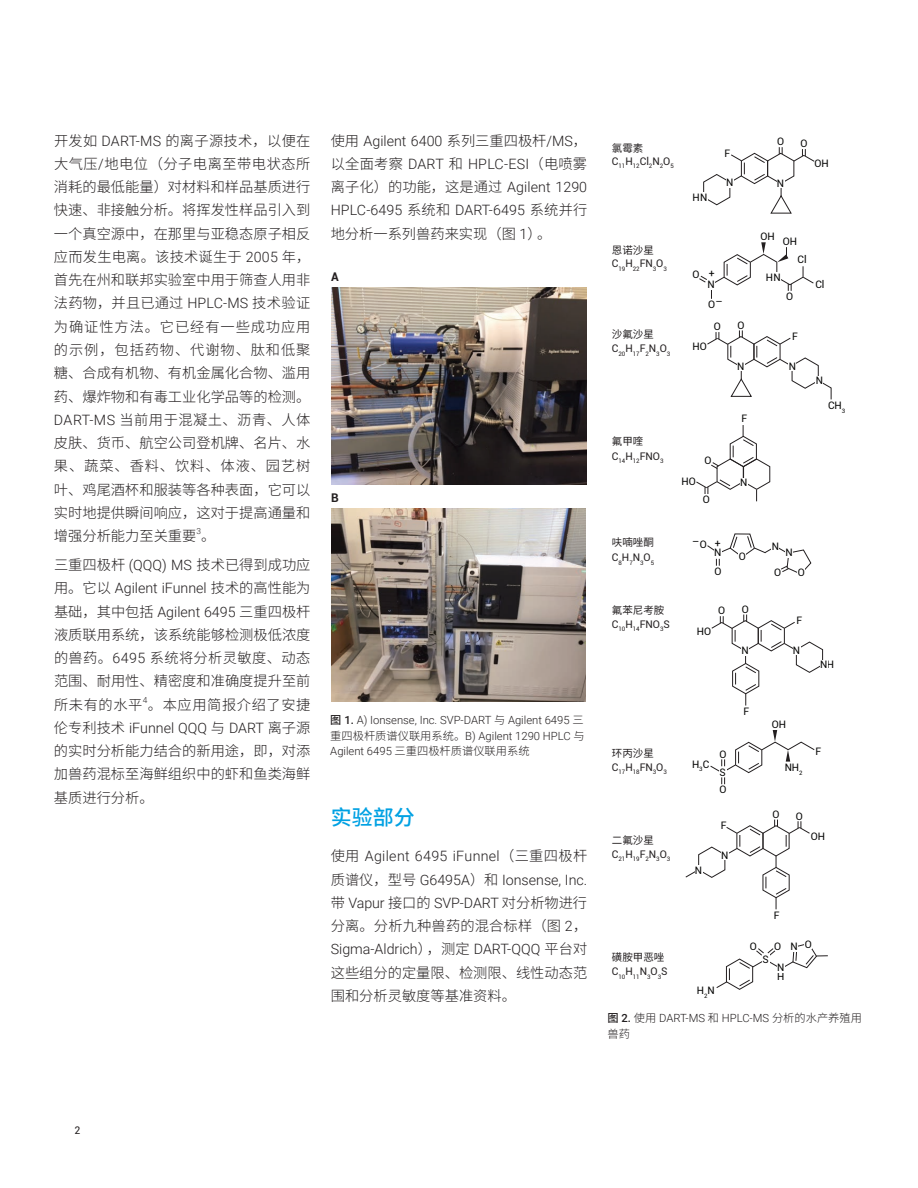
<style>
.page{position:relative;width:918px;height:1188px;background:#fff}
.page>*{position:absolute;margin:0;border:0;box-sizing:border-box;transform-origin:0 0}
.t1{font:500 21px "Noto Sans CJ Ksc";color:#00a1e3}
.t2{font:300 14.25px/23.2px "Noto Sans CJ Ksc";color:#231f20;text-align:justify}
.t3{font:300 14.25px/23.2px "Roboto";color:#231f20}
.t4{font:700 12px "Roboto";color:#231f20}
.t5{font:300 11.25px/15.8px "Roboto";color:#231f20}
.t6{font:300 11.25px "Noto Sans CJ Ksc";color:#231f20}
.t7{font:10.5px "Noto Sans CJ Ksc";color:#231f20}
.t8{font:10.5px "Roboto";color:#231f20}
.t9{font:10.35px "Roboto";color:#050504}
.t10{font:300 8.25px "Roboto";color:#231f20}
.t11{font:6.15px "Roboto";color:#231f20}
.s1{font-family:"Roboto"}
.s2{font-family:"Noto Sans CJ Ksc"}
.s3{font-family:"Noto Sans CJ Ksc";font-weight:500}
.s4{font-weight:500}
</style>
<div class="page">
<img style="left:331px;top:287px;width:256px;height:197px">
<img style="left:331px;top:508px;width:255px;height:194px">
<svg style="left:703px;top:147px;width:112px;height:67px"></svg>
<svg style="left:707px;top:330px;width:125px;height:69px"></svg>
<svg style="left:685px;top:820px;width:125px;height:89px"></svg>
<div style="left:721px;top:850px;width:8px;height:10px;background:#fff"></div>
<div style="left:695px;top:865px;width:7px;height:10px;background:#fff"></div>
<svg style="left:711px;top:615px;width:113px;height:91px"></svg>
<div style="left:820px;top:660px;width:8px;height:10px;background:#fff"></div>
<div style="left:793px;top:645px;width:8px;height:10px;background:#fff"></div>
<div style="left:741px;top:646px;width:8px;height:10px;background:#fff"></div>
<svg style="left:696px;top:425px;width:75px;height:76px"></svg>
<div style="left:740px;top:478px;width:8px;height:10px;background:#fff"></div>
<svg style="left:699px;top:242px;width:115px;height:57px"></svg>
<div style="left:773px;top:272px;width:8px;height:10px;background:#fff"></div>
<div style="left:707px;top:280px;width:8px;height:10px;background:#fff"></div>
<svg style="left:707px;top:533px;width:105px;height:40px"></svg>
<div style="left:714px;top:548px;width:8px;height:10px;background:#fff"></div>
<div style="left:772px;top:541px;width:7px;height:10px;background:#fff"></div>
<div style="left:785px;top:548px;width:8px;height:10px;background:#fff"></div>
<svg style="left:710px;top:730px;width:105px;height:54px"></svg>
<svg style="left:716px;top:944px;width:112px;height:46px"></svg>
<p class="t2" style="left:54px;top:129px;width:258px">开发如 <span class="s1">DART-MS</span> 的离子源技术，以便在大气压<span class="s1">/</span>地电位（分子电离至带电状态所消耗的最低能量）对材料和样品基质进行快速、非接触分析。将挥发性样品引入到一个真空源中，在那里与亚稳态原子相反应而发生电离。该技术诞生于 <span class="s1">2005</span> 年，首先在州和联邦实验室中用于筛查人用非法药物，并且已通过 <span class="s1">HPLC-MS</span> 技术验证为确证性方法。它已经有一些成功应用的示例，包括药物、代谢物、肽和低聚糖、合成有机物、有机金属化合物、滥用药、爆炸物和有毒工业化学品等的检测。<span class="s1">DART-MS</span> 当前用于混凝土、沥青、人体皮肤、货币、航空公司登机牌、名片、水果、蔬菜、香料、饮料、体液、园艺树叶、鸡尾酒杯和服装等各种表面，它可以实时地提供瞬间响应，这对于提高通量和增强分析能力至关重要。</p>
<p class="t10" style="left:196px;top:525px;width:6px">3</p>
<p class="t2" style="left:54px;top:554px;width:258px">三重四极杆 <span class="s1">(QQQ) MS</span> 技术已得到成功应</p>
<p class="t3" style="left:54px;top:576px;width:258px"><span class="s2">用。它以</span> Agilent iFunnel <span class="s2">技术的高性能为</span></p>
<p class="t2" style="left:54px;top:600px;width:258px">基础，其中包括 <span class="s1">Agilent 6495</span> 三重四极杆液质联用系统，该系统能够检测极低浓度的兽药。<span class="s1">6495</span> 系统将分析灵敏度、动态范围、耐用性、精密度和准确度提升至前所未有的水平。本应用简报介绍了安捷</p>
<p class="t10" style="left:143px;top:694px;width:6px">4</p>
<p class="t3" style="left:54px;top:716px;width:258px"><span class="s2">伦专利技术</span> iFunnel QQQ <span class="s2">与</span> DART <span class="s2">离子源</span></p>
<p class="t2" style="left:54px;top:740px;width:258px">的实时分析能力结合的新用途，即，对添加兽药混标至海鲜组织中的虾和鱼类海鲜基质进行分析。</p>
<p class="t3" style="left:331px;top:128px;width:258px"><span class="s2">使用</span> Agilent 6400 <span class="s2">系列三重四极杆</span>/MS<span class="s2">，以全面考察</span> DART <span class="s2">和</span> HPLC-ESI<span class="s2">（电喷雾</span></p>
<p class="t2" style="left:331px;top:176px;width:258px">离子化）的功能，这是通过 <span class="s1">Agilent 1290</span></p>
<p class="t3" style="left:331px;top:198px;width:258px">HPLC-6495 <span class="s2">系统和</span> DART-6495 <span class="s2">系统并行</span></p>
<p class="t2" style="left:331px;top:222px;width:222px">地分析一系列兽药来实现（图 <span class="s1">1</span>）。</p>
<p class="t4" style="left:331px;top:269px;width:9px">A</p>
<p class="t4" style="left:331px;top:489px;width:9px">B</p>
<p class="t5" style="left:330px;top:712px;width:256px"><span class="s3">图</span> <span class="s4">1.</span> A) Ionsense, Inc. SVP-DART <span class="s2">与</span> Agilent 6495 <span class="s2">三重四极杆质谱仪联用系统。</span>B) Agilent 1290 HPLC <span class="s2">与</span></p>
<p class="t6" style="left:330px;top:745px;width:201px"><span class="s1">Agilent 6495</span> 三重四极杆质谱仪联用系统</p>
<h1 class="t1" style="left:331px;top:806px;width:85px">实验部分</h1>
<p class="t3" style="left:331px;top:844px;width:258px;text-align:justify"><span class="s2">使用</span> Agilent 6495 iFunnel<span class="s2">（三重四极杆质谱仪，型号</span> G6495A<span class="s2">）和</span> Ionsense, Inc.<span class="s2">带</span> Vapur <span class="s2">接口的</span> SVP-DART <span class="s2">对分析物进行</span></p>
<p class="t2" style="left:331px;top:914px;width:258px">分离。分析九种兽药的混合标样（图 <span class="s1">2</span>，</p>
<p class="t3" style="left:331px;top:937px;width:258px">Sigma-Aldrich<span class="s2">），测定</span> DART-QQQ <span class="s2">平台对</span></p>
<p class="t2" style="left:331px;top:961px;width:258px">这些组分的定量限、检测限、线性动态范围和分析灵敏度等基准资料。</p>
<p class="t7" style="left:612px;top:142px;width:33px">氯霉素</p>
<p class="t11" style="left:612px;top:162px;width:63px"><sup>C</sup>11<sup>H</sup>12<sup>Cl</sup>2<sup>N</sup>2<sup>O</sup>5</p>
<p class="t9" style="left:693px;top:190px;width:17px">HN</p>
<p class="t9" style="left:724px;top:146px;width:7px">F</p>
<p class="t9" style="left:777px;top:135px;width:9px">O</p>
<p class="t9" style="left:800px;top:136px;width:9px">O</p>
<p class="t9" style="left:726px;top:175px;width:9px">N</p>
<p class="t9" style="left:777px;top:176px;width:9px">N</p>
<p class="t9" style="left:814px;top:157px;width:16px">OH</p>
<p class="t7" style="left:612px;top:244px;width:43px">恩诺沙星</p>
<p class="t11" style="left:612px;top:264px;width:57px"><sup>C</sup>19<sup>H</sup>22<sup>FN</sup>3<sup>O</sup>3</p>
<p class="t7" style="left:612px;top:329px;width:43px">沙氟沙星</p>
<p class="t11" style="left:612px;top:349px;width:60px"><sup>C</sup>20<sup>H</sup>17<sup>F</sup>2<sup>N</sup>3<sup>O</sup>3</p>
<p class="t7" style="left:612px;top:436px;width:33px">氟甲喹</p>
<p class="t8" style="left:612px;top:448px;width:53px">C<sub>14</sub>H<sub>12</sub>FNO<sub>3</sub></p>
<p class="t9" style="left:693px;top:267px;width:9px">O</p>
<p class="t9" style="left:709px;top:266px;width:7px">+</p>
<p class="t9" style="left:708px;top:277px;width:9px">N</p>
<p class="t9" style="left:708px;top:297px;width:9px">O</p>
<p class="t9" style="left:715px;top:295px;width:9px">–</p>
<p class="t9" style="left:714px;top:319px;width:9px">O</p>
<p class="t9" style="left:737px;top:318px;width:9px">O</p>
<p class="t9" style="left:692px;top:340px;width:16px">HO</p>
<p class="t9" style="left:760px;top:232px;width:38px">OH OH</p>
<p class="t9" style="left:766px;top:270px;width:17px">HN</p>
<p class="t9" style="left:786px;top:289px;width:9px">O</p>
<p class="t9" style="left:797px;top:252px;width:11px">Cl</p>
<p class="t9" style="left:792px;top:329px;width:7px">F</p>
<p class="t9" style="left:737px;top:359px;width:9px">N</p>
<p class="t9" style="left:789px;top:359px;width:9px">N</p>
<p class="t9" style="left:742px;top:412px;width:7px">F</p>
<p class="t9" style="left:815px;top:277px;width:11px">Cl</p>
<p class="t9" style="left:816px;top:373px;width:9px">N</p>
<p class="t9" style="left:828px;top:399px;width:19px">CH<sub>3</sub></p>
<p class="t9" style="left:681px;top:474px;width:16px">HO</p>
<p class="t9" style="left:705px;top:454px;width:9px">O</p>
<p class="t9" style="left:703px;top:493px;width:9px">O</p>
<p class="t9" style="left:740px;top:475px;width:9px">N</p>
<p class="t7" style="left:612px;top:537px;width:43px">呋喃唑酮</p>
<p class="t8" style="left:612px;top:550px;width:44px">C<sub>8</sub>H<sub>7</sub>N<sub>3</sub>O<sub>5</sub></p>
<p class="t9" style="left:692px;top:536px;width:30px">–O +</p>
<p class="t9" style="left:714px;top:546px;width:9px">N</p>
<p class="t9" style="left:739px;top:549px;width:9px">O</p>
<p class="t9" style="left:772px;top:539px;width:9px">N</p>
<p class="t9" style="left:786px;top:545px;width:9px">N</p>
<p class="t9" style="left:714px;top:564px;width:9px">O</p>
<p class="t9" style="left:774px;top:565px;width:9px">O</p>
<p class="t9" style="left:798px;top:565px;width:9px">O</p>
<p class="t7" style="left:612px;top:605px;width:54px">氟苯尼考胺</p>
<p class="t8" style="left:612px;top:616px;width:60px">C<sub>10</sub>H<sub>14</sub>FNO<sub>3</sub>S</p>
<p class="t9" style="left:697px;top:624px;width:16px">HO</p>
<p class="t9" style="left:718px;top:604px;width:9px">O</p>
<p class="t9" style="left:742px;top:602px;width:9px">O</p>
<p class="t9" style="left:741px;top:643px;width:9px">N</p>
<p class="t9" style="left:793px;top:643px;width:9px">N</p>
<p class="t9" style="left:796px;top:613px;width:7px">F</p>
<p class="t9" style="left:820px;top:657px;width:15px">NH</p>
<p class="t9" style="left:743px;top:704px;width:7px">F</p>
<p class="t9" style="left:772px;top:717px;width:16px">OH</p>
<p class="t7" style="left:612px;top:748px;width:43px">环丙沙星</p>
<p class="t11" style="left:612px;top:768px;width:57px"><sup>C</sup>17<sup>H</sup>18<sup>FN</sup>3<sup>O</sup>3</p>
<p class="t9" style="left:692px;top:757px;width:19px">H<sub>3</sub>C</p>
<p class="t9" style="left:720px;top:747px;width:9px">O</p>
<p class="t9" style="left:720px;top:782px;width:9px">O</p>
<p class="t9" style="left:720px;top:765px;width:8px">S</p>
<p class="t9" style="left:785px;top:760px;width:19px">NH<sub>2</sub></p>
<p class="t9" style="left:815px;top:744px;width:7px">F</p>
<p class="t9" style="left:772px;top:807px;width:9px">O</p>
<p class="t9" style="left:796px;top:809px;width:9px">O</p>
<p class="t9" style="left:721px;top:818px;width:7px">F</p>
<p class="t7" style="left:612px;top:834px;width:43px">二氟沙星</p>
<p class="t9" style="left:811px;top:829px;width:16px">OH</p>
<p class="t11" style="left:612px;top:855px;width:60px"><sup>C</sup>21<sup>H</sup>19<sup>F</sup>2<sup>N</sup>3<sup>O</sup>3</p>
<p class="t9" style="left:721px;top:848px;width:9px">N</p>
<p class="t9" style="left:695px;top:863px;width:9px">N</p>
<p class="t9" style="left:774px;top:908px;width:7px">F</p>
<p class="t7" style="left:612px;top:951px;width:54px">磺胺甲恶唑</p>
<p class="t11" style="left:612px;top:972px;width:57px"><sup>C</sup>10<sup>H</sup>11<sup>N</sup>3<sup>O</sup>3<sup>S</sup></p>
<p class="t9" style="left:790px;top:938px;width:23px">N O</p>
<p class="t9" style="left:750px;top:939px;width:9px">O</p>
<p class="t9" style="left:774px;top:939px;width:9px">O</p>
<p class="t9" style="left:777px;top:969px;width:9px">H</p>
<p class="t9" style="left:763px;top:952px;width:8px">S</p>
<p class="t9" style="left:777px;top:960px;width:9px">N</p>
<p class="t9" style="left:697px;top:983px;width:19px">H<sub>2</sub>N</p>
<p class="t5" style="left:608px;top:1010px;width:256px"><span class="s3">图</span> <span class="s4">2.</span> <span class="s2">使用</span> DART-MS <span class="s2">和</span> HPLC-MS <span class="s2">分析的水产养殖用</span></p>
<p class="t6" style="left:608px;top:1027px;width:24px">兽药</p>
<p class="t8" style="left:75px;top:1123px;width:7px">2</p>
</div>
